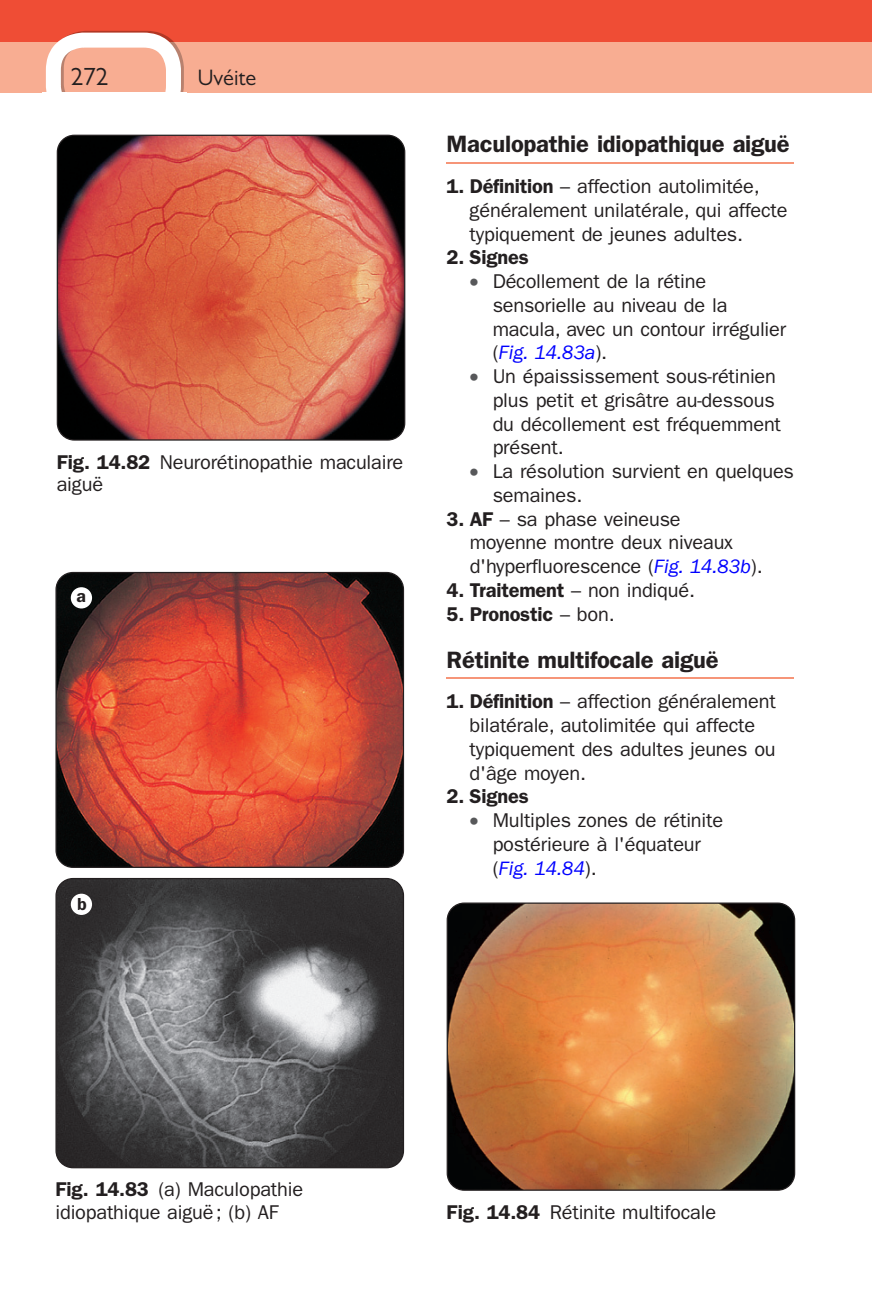
<style>
.page{position:relative;width:872px;height:1304px;background:#fff}
.page>*{position:absolute;margin:0;border:0;box-sizing:border-box;transform-origin:0 0}
.t1{font:25px "Gill Sans";color:#231f20}
.t2{font:600 23.75px "Franklin Gothic";letter-spacing:-.01em;color:#231f20}
.t3{font:22.5px "Gill Sans";color:#231f20}
.t4{font:20px/23.8px "Franklin Gothic";letter-spacing:-.01em;color:#231f20}
.t5{font:600 20px "Franklin Gothic";letter-spacing:-.01em;color:#231f20}
.t6{font:600 17.5px "Franklin Gothic";color:#231f20}
.s1{font-weight:600}
.s2{color:#57585a}
.s3{font-style:italic;color:#00f}
.s4{font-weight:400}
</style>
<div class="page">
<div style="left:0;top:0;width:872px;height:92px;background:#ef4d35"></div>
<div style="left:0;top:42px;width:872px;height:50px;background:#f8ad92"></div>
<svg style="left:46px;top:31px;width:138px;height:61px"></svg>
<hr style="left:446px;top:162px;width:348px;height:2px;background:#f69578">
<hr style="left:446px;top:678px;width:348px;height:1px;background:#f69578">
<img style="left:57px;top:135px;width:348px;height:304px">
<div style="left:57px;top:135px;width:348px;height:306px;border:1px solid #231f20;border-radius:17px"></div>
<img style="left:57px;top:879px;width:346px;height:289px">
<div style="left:55px;top:878px;width:349px;height:290px;border:1px solid #231f20;border-radius:17px"></div>
<img style="left:57px;top:573px;width:346px;height:294px">
<div style="left:55px;top:572px;width:349px;height:296px;border:1px solid #231f20;border-radius:17px"></div>
<div style="left:71px;top:587px;width:21px;height:21px;background:#fff;border-radius:50%"></div>
<div style="left:71px;top:894px;width:21px;height:21px;background:#fff;border-radius:50%"></div>
<img style="left:448px;top:904px;width:346px;height:285px">
<div style="left:446px;top:902px;width:349px;height:289px;border:1px solid #231f20;border-radius:17px"></div>
<p class="t1" style="left:71px;top:62px;width:39px">272</p>
<p class="t3" style="left:198px;top:65px;width:60px">Uvéite</p>
<p class="t4" style="left:57px;top:451px;width:348px;line-height:22.5px"><span class="s1">Fig. 14.82</span> Neurorétinopathie maculaire aiguë</p>
<p class="t6" style="left:76px;top:585px;width:11px">a</p>
<p class="t6" style="left:77px;top:893px;width:11px">b</p>
<p class="t2" style="left:446px;top:130px;width:344px">Maculopathie idiopathique aiguë</p>
<p class="t4" style="left:469px;top:175px;width:319px;text-indent:-23px"><span class="s1">1. Définition</span> – affection autolimitée, généralement unilatérale, qui affecte typiquement de jeunes adultes.</p>
<p class="t5" style="left:446px;top:246px;width:84px">2. Signes</p>
<p class="t4" style="left:493px;top:270px;width:295px;text-indent:-23px"><span class="s2">•</span> Décollement de la rétine sensorielle au niveau de la macula, avec un contour irrégulier ( <span class="s3">Fig. 14.83a</span> ).</p>
<p class="t4" style="left:493px;top:365px;width:290px;text-indent:-23px"><span class="s2">•</span> Un épaississement sous-rétinien plus petit et grisâtre au-dessous du décollement est fréquemment présent.</p>
<p class="t4" style="left:493px;top:460px;width:303px;text-indent:-23px"><span class="s2">•</span> La résolution survient en quelques semaines.</p>
<p class="t4" style="left:469px;top:507px;width:294px;text-indent:-23px"><span class="s1">3. AF</span> – sa phase veineuse moyenne montre deux niveaux d'hyperfluorescence ( <span class="s3">Fig. 14.83b</span> ).</p>
<p class="t5" style="left:446px;top:578px;width:250px">4. Traitement <span class="s4">– non indiqué.</span></p>
<p class="t5" style="left:446px;top:602px;width:170px">5. Pronostic <span class="s4">– bon.</span></p>
<p class="t2" style="left:446px;top:645px;width:273px">Rétinite multifocale aiguë</p>
<p class="t4" style="left:469px;top:690px;width:307px;text-indent:-23px"><span class="s1">1. Définition</span> – affection généralement bilatérale, autolimitée qui affecte typiquement des adultes jeunes ou d'âge moyen.</p>
<p class="t5" style="left:446px;top:785px;width:84px">2. Signes</p>
<p class="t4" style="left:493px;top:809px;width:232px;text-indent:-23px"><span class="s2">•</span> Multiples zones de rétinite postérieure à l'équateur<br>( <span class="s3">Fig. 14.84</span> ).</p>
<p class="t4" style="left:55px;top:1179px;width:249px;line-height:22.5px"><span class="s1">Fig. 14.83</span> (a) Maculopathie idiopathique aiguë ; (b) AF</p>
<p class="t4" style="left:446px;top:1200px;width:271px"><span class="s1">Fig. 14.84</span> Rétinite multifocale</p>
</div>
